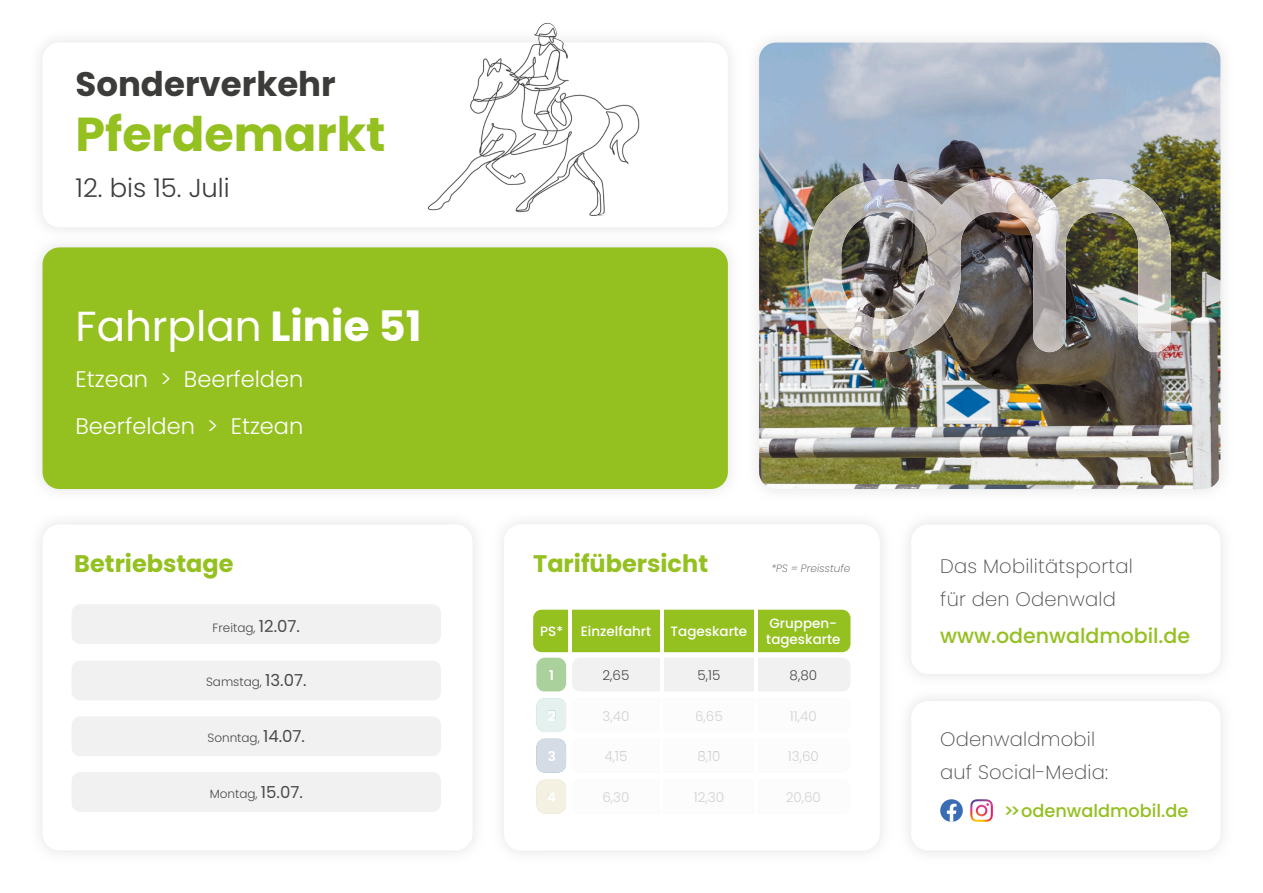
<style>
.page{position:relative;width:1263px;height:893px;background:#fff}
.page>*{position:absolute;margin:0;border:0;box-sizing:border-box;transform-origin:0 0}
.t1{font:700 47.55px "Poppins";color:#94c020}
.t2{font:42px "Poppins";color:#fff}
.t3{font:700 34.05px "Poppins";color:#3c3c3a}
.t4{font:300 25.8px "Poppins";color:#3c3c3a}
.t5{font:700 24px "Poppins";color:#94c020}
.t6{font:300 22.5px/46.5px "Poppins";color:#fff}
.t7{font:500 20.55px "Poppins";color:#94c020}
.t8{font:200 19.5px/33px "Poppins";letter-spacing:.01em;color:#4a4a49}
.t9{font:500 17.7px "Poppins";color:#94c020}
.t10{font:500 13.5px/16.2px "Poppins";color:#fff}
.t11{font:300 13.5px "Poppins";color:#d3d0d1}
.t12{font:300 13.5px "Poppins";color:#4a4a49}
.t13{font:600 13.5px "Poppins";color:#fff}
.t14{font:300 12px "Poppins";color:#4a4a49}
.t15{font:italic 200 10.5px "Poppins";letter-spacing:.01em;color:#4a4a49}
.s1{font-weight:700}
.s2{font-weight:400;font-size:16.5px}
</style>
<div class="page">
<img style="left:40px;top:245px;width:447px;height:247px">
<div style="left:487px;top:245px;width:243px;height:247px;background:#f3f3f3"></div>
<div style="left:43px;top:247px;width:685px;height:242px;background:#94c020;border-radius:17px"></div>
<img style="left:757px;top:40px;width:467px;height:40px">
<img style="left:1186px;top:80px;width:38px;height:412px">
<img style="left:759px;top:43px;width:461px;height:446px">
<img style="left:808px;top:179px;width:120px;height:173px">
<img style="left:928px;top:179px;width:148px;height:87px">
<img style="left:1075px;top:179px;width:92px;height:44px">
<img style="left:1129px;top:222px;width:42px;height:130px">
<img style="left:885px;top:266px;width:76px;height:86px">
<img style="left:1033px;top:266px;width:33px;height:86px">
<div style="left:72px;top:604px;width:369px;height:40px;background:#f1f1f1;border-radius:9px"></div>
<div style="left:72px;top:661px;width:369px;height:39px;background:#f1f1f1;border-radius:9px"></div>
<div style="left:72px;top:716px;width:369px;height:40px;background:#f1f1f1;border-radius:9px"></div>
<div style="left:72px;top:772px;width:369px;height:40px;background:#f1f1f1;border-radius:9px"></div>
<div style="left:536px;top:658px;width:30px;height:34px;background:#aad19b;border-radius:9px"></div>
<div style="left:533px;top:610px;width:317px;height:42px;background:#94c020;border-radius:9px"></div>
<div style="left:572px;top:658px;width:278px;height:34px;background:#f1f1f1;border-radius:9px"></div>
<hr style="left:569px;top:588px;width:3px;height:215px;background:#fff">
<hr style="left:660px;top:588px;width:3px;height:227px;background:#fff">
<hr style="left:755px;top:588px;width:3px;height:227px;background:#fff">
<svg style="left:536px;top:698px;width:31px;height:116px"></svg>
<svg style="left:940px;top:799px;width:23px;height:23px"></svg>
<svg style="left:947px;top:804px;width:9px;height:18px"></svg>
<img style="left:970px;top:799px;width:23px;height:23px">
<img style="left:414px;top:23px;width:246px;height:193px">
<svg style="left:414px;top:208px;width:102px;height:8px"></svg>
<svg style="left:596px;top:212px;width:52px;height:4px"></svg>
<h3 class="t3" style="left:75px;top:64px;width:262px">Sonderverkehr</h3>
<h1 class="t1" style="left:75px;top:107px;width:311px">Pferdemarkt</h1>
<h3 class="t4" style="left:75px;top:172px;width:156px">12. bis 15. Juli</h3>
<h2 class="t2" style="left:75px;top:301px;width:347px">Fahrplan <span class="s1">Linie 51</span></h2>
<p class="t6" style="left:75px;top:356px;width:229px">Etzean &gt; Beerfelden<br>Beerfelden &gt; Etzean</p>
<p class="t5" style="left:74px;top:550px;width:161px">Betriebstage</p>
<p class="t14" style="left:213px;top:620px;width:89px">Freitag, <span class="s2">12.07.</span></p>
<p class="t14" style="left:206px;top:675px;width:102px">Samstag, <span class="s2">13.07.</span></p>
<p class="t14" style="left:207px;top:731px;width:99px">Sonntag, <span class="s2">14.07.</span></p>
<p class="t14" style="left:210px;top:787px;width:95px">Montag, <span class="s2">15.07.</span></p>
<p class="t5" style="left:533px;top:550px;width:176px">Tarifübersicht</p>
<p class="t15" style="left:771px;top:562px;width:81px">*PS = Preisstufe</p>
<p class="t10" style="left:540px;top:623px;width:24px">PS*</p>
<p class="t10" style="left:581px;top:623px;width:72px">Einzelfahrt</p>
<p class="t10" style="left:671px;top:623px;width:78px">Tageskarte</p>
<p class="t10" style="left:766px;top:615px;width:76px">Gruppen&shy;tageskarte</p>
<p class="t13" style="left:549px;top:668px;width:6px">1</p>
<p class="t12" style="left:602px;top:668px;width:28px">2,65</p>
<p class="t12" style="left:697px;top:668px;width:24px">5,15</p>
<p class="t12" style="left:789px;top:668px;width:29px">8,80</p>
<p class="t13" style="left:548px;top:708px;width:9px">2</p>
<p class="t11" style="left:603px;top:708px;width:28px">3,40</p>
<p class="t11" style="left:695px;top:708px;width:29px">6,65</p>
<p class="t11" style="left:790px;top:708px;width:28px">11,40</p>
<p class="t13" style="left:548px;top:749px;width:10px">3</p>
<p class="t11" style="left:604px;top:749px;width:24px">4,15</p>
<p class="t11" style="left:697px;top:749px;width:25px">8,10</p>
<p class="t11" style="left:788px;top:749px;width:32px">13,60</p>
<p class="t13" style="left:547px;top:789px;width:10px">4</p>
<p class="t11" style="left:602px;top:789px;width:29px">6,30</p>
<p class="t11" style="left:694px;top:789px;width:32px">12,30</p>
<p class="t11" style="left:786px;top:789px;width:37px">20,60</p>
<p class="t8" style="left:940px;top:549px;width:194px">Das Mobilitätsportal für den Odenwald</p>
<p class="t7" style="left:940px;top:624px;width:251px">www.odenwaldmobil.de</p>
<p class="t8" style="left:940px;top:723px;width:169px">Odenwaldmobil auf Social-Media:</p>
<p class="t9" style="left:1003px;top:800px;width:186px">&gt;&gt;odenwaldmobil.de</p>
</div>
